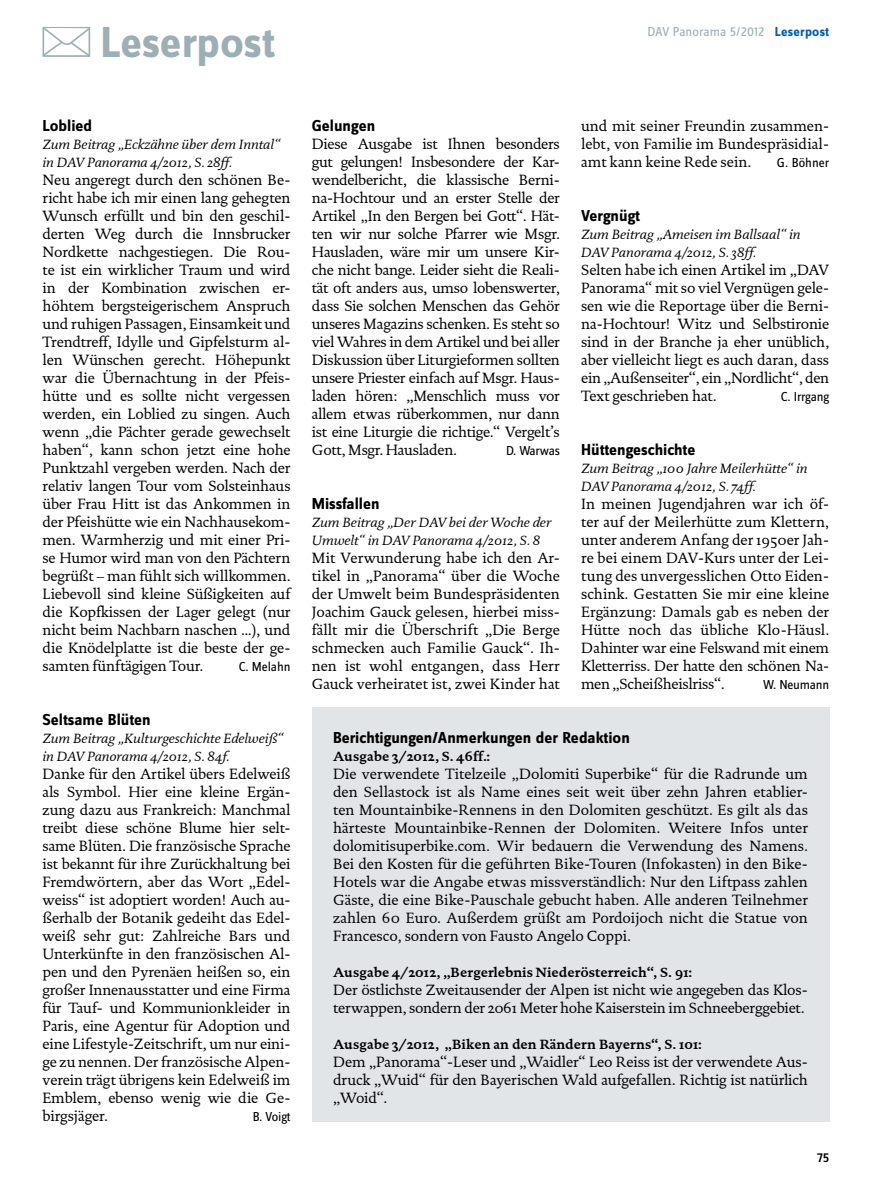
<style>
.page{position:relative;width:893px;height:1191px;background:#fff}
.page>*{position:absolute;margin:0;border:0;box-sizing:border-box;transform-origin:0 0}
.t1{font:700 45px "Zine Sans Dis";color:#9cafb4}
.t2{font:700 16.5px "Zine Sans Dis";color:#000}
.t3{font:15px/18px "DTL Documenta ST";letter-spacing:-.005em;color:#000;text-align:justify}
.t4{font:italic 13.5px/18px "DTL Documenta ST";color:#000}
.t5{font:700 13.5px "DTL Documenta ST";color:#000}
.t6{font:13.5px "Zine Sans Dis";letter-spacing:-.01em;color:#000}
.t7{font:13.5px "Zine Sans Dis";color:#9cafb4}
.t8{font:500 13.5px "Zine Sans Dis";color:#000}
.s1{font-weight:700;color:#005ea8}
</style>
<div class="page">
<svg style="left:42px;top:27px;width:49px;height:30px"></svg>
<div style="left:312px;top:707px;width:517px;height:414px;background:#e2e5e8"></div>
<h1 class="t1" style="left:101px;top:18px;width:176px">Leserpost</h1>
<p class="t7" style="left:647px;top:25px;width:183px">DAV Panorama 5/2012 <span class="s1">Leserpost</span></p>
<p class="t2" style="left:43px;top:116px;width:51px">Loblied</p>
<p class="t4" style="left:43px;top:135px;width:239px">Zum Beitrag „Eckzähne über dem Inntal“ in DAV Panorama 4/2012, S. 28ff.</p>
<p class="t3" style="left:43px;top:171px;width:250px">Neu angeregt durch den schönen Be&shy;richt habe ich mir einen lang gehegten Wunsch erfüllt und bin den geschil&shy;derten Weg durch die Innsbrucker Nordkette nachgestiegen. Die Rou&shy;te ist ein wirklicher Traum und wird in der Kombination zwischen er&shy;höhtem bergsteigerischem Anspruch und ruhigen Passagen, Einsamkeit und Trendtreff, Idylle und Gipfelsturm al&shy;len Wünschen gerecht. Höhepunkt war die Übernachtung in der Pfeis&shy;hütte und es sollte nicht vergessen werden, ein Loblied zu singen. Auch wenn „die Pächter gerade gewechselt haben“, kann schon jetzt eine hohe Punktzahl vergeben werden. Nach der relativ langen Tour vom Solsteinhaus über Frau Hitt ist das Ankommen in der Pfeishütte wie ein Nachhausekom&shy;men. Warmherzig und mit einer Pri&shy;se Humor wird man von den Pächtern begrüßt – man fühlt sich willkommen.<br>Liebevoll sind kleine Süßigkeiten auf die Kopfkissen der Lager gelegt (nur nicht beim Nachbarn naschen ...), und die Knödelplatte ist die beste der ge&shy;samten fünftägigen Tour.</p>
<p class="t6" style="left:239px;top:659px;width:53px">C. Melahn</p>
<p class="t2" style="left:43px;top:710px;width:110px">Seltsame Blüten</p>
<p class="t4" style="left:43px;top:729px;width:242px">Zum Beitrag „Kulturgeschichte Edelweiß“ in DAV Panorama 4/2012, S. 84f.</p>
<p class="t3" style="left:43px;top:765px;width:250px">Danke für den Artikel übers Edelweiß als Symbol. Hier eine kleine Ergän&shy;zung dazu aus Frankreich: Manchmal treibt diese schöne Blume hier selt&shy;same Blüten. Die französische Sprache ist bekannt für ihre Zurückhaltung bei Fremdwörtern, aber das Wort „Edel&shy;weiss“ ist adoptiert worden! Auch au&shy;ßerhalb der Botanik gedeiht das Edel&shy;weiß sehr gut: Zahlreiche Bars und Unterkünfte in den französischen Al&shy;pen und den Pyrenäen heißen so, ein großer Innenausstatter und eine Firma für Tauf- und Kommunionkleider in Paris, eine Agentur für Adoption und eine Lifestyle-Zeitschrift, um nur eini&shy;ge zu nennen. Der französische Alpen&shy;verein trägt übrigens kein Edelweiß im Emblem, ebenso wenig wie die Ge&shy;birgsjäger.</p>
<p class="t6" style="left:253px;top:1109px;width:39px">B. Voigt</p>
<p class="t2" style="left:312px;top:116px;width:65px">Gelungen</p>
<p class="t3" style="left:312px;top:135px;width:250px">Diese Ausgabe ist Ihnen besonders gut gelungen! Insbesondere der Kar&shy;wendelbericht, die klassische Berni&shy;na-Hochtour und an erster Stelle der Artikel „In den Bergen bei Gott“. Hät&shy;ten wir nur solche Pfarrer wie Msgr.<br>Hausladen, wäre mir um unsere Kir&shy;che nicht bange. Leider sieht die Reali&shy;tät oft anders aus, umso lobenswerter, dass Sie solchen Menschen das Gehör unseres Magazins schenken. Es steht so viel Wahres in dem Artikel und bei aller Diskussion über Liturgieformen sollten unsere Priester einfach auf Msgr. Haus&shy;laden hören: „Menschlich muss vor allem etwas rüberkommen, nur dann ist eine Liturgie die richtige.“ Vergelt’s Gott, Msgr. Hausladen.</p>
<p class="t6" style="left:506px;top:443px;width:55px">D. Warwas</p>
<p class="t2" style="left:312px;top:494px;width:69px">Missfallen</p>
<p class="t4" style="left:312px;top:513px;width:241px">Zum Beitrag „Der DAV bei der Woche der<br>Umwelt“ in DAV Panorama 4/2012, S. 8</p>
<p class="t3" style="left:312px;top:549px;width:250px">Mit Verwunderung habe ich den Ar&shy;tikel in „Panorama“ über die Woche der Umwelt beim Bundespräsidenten Joachim Gauck gelesen, hierbei miss&shy;fällt mir die Überschrift „Die Berge schmecken auch Familie Gauck“. Ih&shy;nen ist wohl entgangen, dass Herr Gauck verheiratet ist, zwei Kinder hat</p>
<p class="t3" style="left:581px;top:117px;width:250px">und mit seiner Freundin zusammen&shy;lebt, von Familie im Bundespräsidial&shy;amt kann keine Rede sein.</p>
<p class="t6" style="left:777px;top:155px;width:54px">G. Böhner</p>
<p class="t2" style="left:581px;top:206px;width:60px">Vergnügt</p>
<p class="t4" style="left:581px;top:225px;width:221px">Zum Beitrag „Ameisen im Ballsaal“ in<br>DAV Panorama 4/2012, S. 38ff.</p>
<p class="t3" style="left:581px;top:261px;width:250px">Selten habe ich einen Artikel im „DAV Panorama“ mit so viel Vergnügen gele&shy;sen wie die Reportage über die Berni&shy;na-Hochtour! Witz und Selbstironie sind in der Branche ja eher unüblich, aber vielleicht liegt es auch daran, dass ein „Außenseiter“, ein „Nordlicht“, den Text geschrieben hat.</p>
<p class="t6" style="left:781px;top:389px;width:50px">C. Irrgang</p>
<p class="t2" style="left:581px;top:440px;width:116px">Hüttengeschichte</p>
<p class="t4" style="left:581px;top:459px;width:228px">Zum Beitrag „100 Jahre Meilerhütte“ in<br>DAV Panorama 4/2012, S. 74ff.</p>
<p class="t3" style="left:581px;top:495px;width:250px">In meinen Jugendjahren war ich öf&shy;ter auf der Meilerhütte zum Klettern, unter anderem Anfang der 1950er Jah&shy;re bei einem DAV-Kurs unter der Lei&shy;tung des unvergesslichen Otto Eiden&shy;schink. Gestatten Sie mir eine kleine Ergänzung: Damals gab es neben der Hütte noch das übliche Klo-Häusl.<br>Dahinter war eine Felswand mit einem Kletterriss. Der hatte den schönen Na&shy;men „Scheißheislriss“.</p>
<p class="t6" style="left:763px;top:677px;width:67px">W. Neumann</p>
<p class="t2" style="left:333px;top:728px;width:298px">Berichtigungen/Anmerkungen der Redaktion</p>
<p class="t5" style="left:333px;top:748px;width:158px">Ausgabe 3/2012, S. 46ff.:</p>
<p class="t3" style="left:333px;top:765px;width:476px;text-align:left">Die verwendete Titelzeile „Dolomiti Superbike“ für die Radrunde um den Sellastock ist als Name eines seit weit über zehn Jahren etablier&shy;ten Mountainbike-Rennens in den Dolomiten geschützt. Es gilt als das härteste Mountainbike-Rennen der Dolomiten. Weitere Infos unter dolomitisuperbike.com. Wir bedauern die Verwendung des Namens.<br>Bei den Kosten für die geführten Bike-Touren (Infokasten) in den Bike-Hotels war die Angabe etwas missverständlich: Nur den Liftpass zahlen Gäste, die eine Bike-Pauschale gebucht haben. Alle anderen Teilnehmer zahlen 60 Euro. Außerdem grüßt am Pordoijoch nicht die Statue von Francesco, sondern von Fausto Angelo Coppi.</p>
<p class="t5" style="left:333px;top:964px;width:360px">Ausgabe 4/2012, „Bergerlebnis Niederösterreich“, S. 91:</p>
<p class="t3" style="left:333px;top:981px;width:476px">Der östlichste Zweitausender der Alpen ist nicht wie angegeben das Klos&shy;terwappen, sondern der 2061 Meter hohe Kaiserstein im Schneeberggebiet.</p>
<p class="t5" style="left:333px;top:1036px;width:370px">Ausgabe 3/2012, „Biken an den Rändern Bayerns“, S. 101:</p>
<p class="t3" style="left:333px;top:1053px;width:476px">Dem „Panorama“-Leser und „Waidler“ Leo Reiss ist der verwendete Aus&shy;druck „Wuid“ für den Bayerischen Wald aufgefallen. Richtig ist natürlich „Woid“.</p>
<p class="t8" style="left:817px;top:1150px;width:14px">75</p>
</div>
